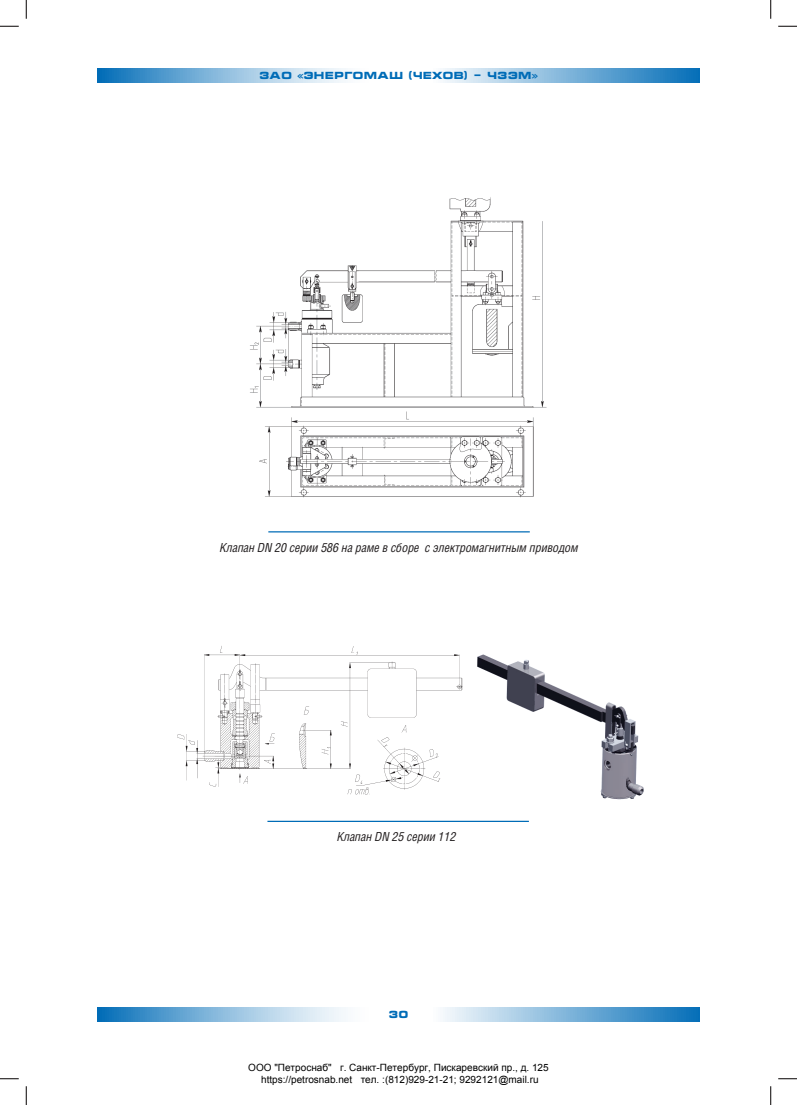
<style>
.page{position:relative;width:797px;height:1105px;background:#fff}
.page>*{position:absolute;margin:0;border:0;box-sizing:border-box;transform-origin:0 0}
.t1{font:italic 12.5px "Helios Cond C";letter-spacing:-.01em;color:#231f20}
.t2{font:10px/12px "Arial";color:#000;text-align:center}
.t3{font:700 10px "Micra C";color:#006cb7}
</style>
<div class="page">
<svg style="left:97px;top:1008px;width:602px;height:14px"></svg>
<svg style="left:97px;top:69px;width:602px;height:14px"></svg>
<hr style="left:268px;top:531px;width:262px;height:1px;background:#006cb7">
<img style="left:250px;top:197px;width:297px;height:301px">
<img style="left:477px;top:654px;width:167px;height:146px">
<hr style="left:267px;top:821px;width:262px;height:1px;background:#006cb7">
<img style="left:177px;top:646px;width:286px;height:149px">
<svg style="left:0;top:26px;width:19px;height:1px"></svg>
<svg style="left:778px;top:26px;width:19px;height:1px"></svg>
<svg style="left:0;top:1078px;width:19px;height:1px"></svg>
<svg style="left:778px;top:1078px;width:19px;height:1px"></svg>
<svg style="left:26px;top:0;width:1px;height:19px"></svg>
<svg style="left:26px;top:1086px;width:1px;height:19px"></svg>
<svg style="left:770px;top:0;width:1px;height:19px"></svg>
<svg style="left:770px;top:1086px;width:1px;height:19px"></svg>
<p class="t3" style="left:259px;top:70px;width:280px">ЗАО «Энергомаш (Чехов) - ЧЗЭМ»</p>
<p class="t1" style="left:220px;top:540px;width:360px">Клапан DN 20 серии 586 на раме в сборе с электромагнитным приводом</p>
<p class="t1" style="left:337px;top:829px;width:120px">Клапан DN 25 серии 112</p>
<p class="t3" style="left:388px;top:1009px;width:22px">30</p>
<p class="t2" style="left:248px;top:1062px;width:302px">ООО "Петроснаб" г. Санкт-Петербург, Пискаревский пр., д. 125 https://petrosnab.net тел. :(812)929-21-21; 9292121@mail.ru</p>
</div>
